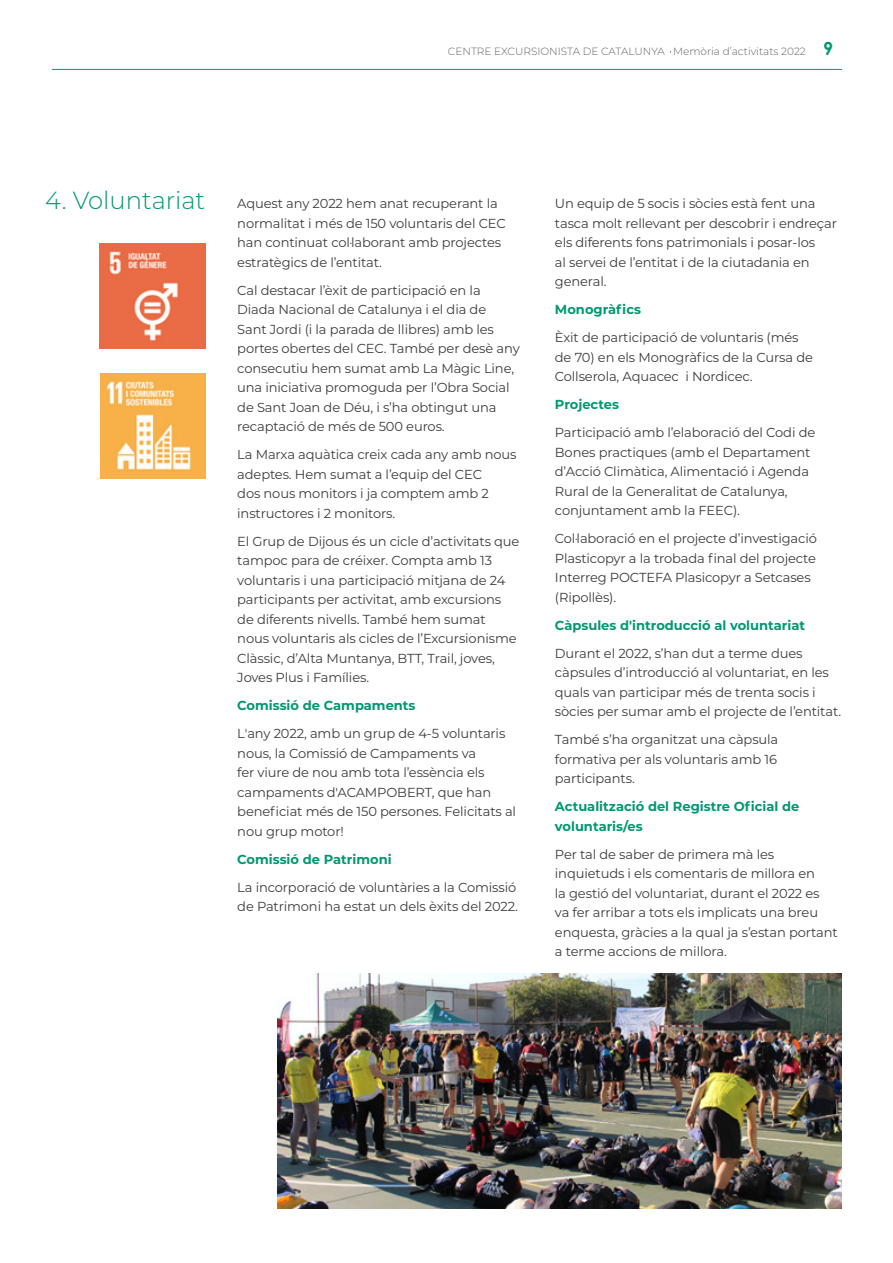
<style>
.page{position:relative;width:893px;height:1263px;background:#fff}
.page>*{position:absolute;margin:0;border:0;box-sizing:border-box;transform-origin:0 0}
.Títol_capitols{font:300 24.75px "Montserrat";color:#009872}
.Subtítol_blau{font:13.05px/19.5px "Montserrat";letter-spacing:-.01em;color:#3c3c3b}
.Subtítol_blau-2{font:700 13.05px/19.5px "Montserrat";color:#009872}
.t1{font:300 10.5px "Montserrat";color:#646363}
.s1{font-family:"Century Gothic";font-weight:700;font-size:18px;color:#009872}
</style>
<div class="page">
<hr style="left:52px;top:69px;width:790px;height:1px;background:#009872">
<img style="left:277px;top:974px;width:565px;height:234px">
<img style="left:100px;top:243px;width:105px;height:106px">
<img style="left:101px;top:374px;width:104px;height:105px">
<p class="t1" style="left:448px;top:44px;width:387px">CENTRE EXCURSIONISTA DE CATALUNYA Memòria d’activitats 2022 <span class="s1">9</span></p>
<p class="Títol_capitols" style="left:45px;top:183px;width:161px">4. Voluntariat</p>
<p class="Subtítol_blau" style="left:237px;top:193px;width:270px">Aquest any 2022 hem anat recuperant la normalitat i més de 150 voluntaris del CEC han continuat col·laborant amb projectes estratègics de l’entitat.</p>
<p class="Subtítol_blau" style="left:237px;top:280px;width:284px">Cal destacar l’èxit de participació en la Diada Nacional de Catalunya i el dia de<br>Sant Jordi (i la parada de llibres) amb les portes obertes del CEC. També per desè any consecutiu hem sumat amb La Màgic Line, una iniciativa promoguda per l’Obra Social de Sant Joan de Déu, i s’ha obtingut una recaptació de més de 500 euros.</p>
<p class="Subtítol_blau" style="left:237px;top:444px;width:281px">La Marxa aquàtica creix cada any amb nous adeptes. Hem sumat a l’equip del CEC<br>dos nous monitors i ja comptem amb 2 instructores i 2 monitors.</p>
<p class="Subtítol_blau" style="left:237px;top:531px;width:284px">El Grup de Dijous és un cicle d’activitats que tampoc para de créixer. Compta amb 13 voluntaris i una participació mitjana de 24 participants per activitat, amb excursions de diferents nivells. També hem sumat nous voluntaris als cicles de l’Excursionisme Clàssic, d’Alta Muntanya, BTT, Trail, joves, Joves Plus i Famílies.</p>
<p class="Subtítol_blau-2" style="left:237px;top:695px;width:180px">Comissió de Campaments</p>
<p class="Subtítol_blau" style="left:237px;top:724px;width:280px">L'any 2022, amb un grup de 4-5 voluntaris nous, la Comissió de Campaments va<br>fer viure de nou amb tota l’essència els campaments d'ACAMPOBERT, que han beneficiat més de 150 persones. Felicitats al nou grup motor!</p>
<p class="Subtítol_blau-2" style="left:237px;top:849px;width:156px">Comissió de Patrimoni</p>
<p class="Subtítol_blau" style="left:237px;top:877px;width:282px">La incorporació de voluntàries a la Comissió de Patrimoni ha estat un dels èxits del 2022.</p>
<p class="Subtítol_blau" style="left:555px;top:193px;width:284px">Un equip de 5 socis i sòcies està fent una tasca molt rellevant per descobrir i endreçar els diferents fons patrimonials i posar-los<br>al servei de l’entitat i de la ciutadania en general.</p>
<p class="Subtítol_blau-2" style="left:555px;top:299px;width:88px">Monogràfics</p>
<p class="Subtítol_blau" style="left:555px;top:327px;width:259px">Èxit de participació de voluntaris (més de 70) en els Monogràfics de la Cursa de<br>Collserola, Aquacec i Nordicec.</p>
<p class="Subtítol_blau-2" style="left:555px;top:394px;width:66px">Projectes</p>
<p class="Subtítol_blau" style="left:555px;top:422px;width:262px">Participació amb l’elaboració del Codi de Bones practiques (amb el Departament d’Acció Climàtica, Alimentació i Agenda Rural de la Generalitat de Catalunya, conjuntament amb la FEEC).</p>
<p class="Subtítol_blau" style="left:555px;top:528px;width:264px">Col·laboració en el projecte d’investigació Plasticopyr a la trobada final del projecte Interreg POCTEFA Plasicopyr a Setcases (Ripollès).</p>
<p class="Subtítol_blau-2" style="left:555px;top:615px;width:252px">Càpsules d'introducció al voluntariat</p>
<p class="Subtítol_blau" style="left:555px;top:643px;width:288px">Durant el 2022, s’han dut a terme dues càpsules d’introducció al voluntariat, en les quals van participar més de trenta socis i sòcies per sumar amb el projecte de l’entitat.</p>
<p class="Subtítol_blau" style="left:555px;top:729px;width:225px;text-align:justify">També s’ha organitzat una càpsula formativa per als voluntaris amb 16 participants.</p>
<p class="Subtítol_blau-2" style="left:555px;top:796px;width:246px">Actualització del Registre Oficial de voluntaris/es</p>
<p class="Subtítol_blau" style="left:555px;top:844px;width:284px">Per tal de saber de primera mà les inquietuds i els comentaris de millora en<br>la gestió del voluntariat, durant el 2022 es<br>va fer arribar a tots els implicats una breu enquesta, gràcies a la qual ja s’estan portant a terme accions de millora.</p>
</div>
